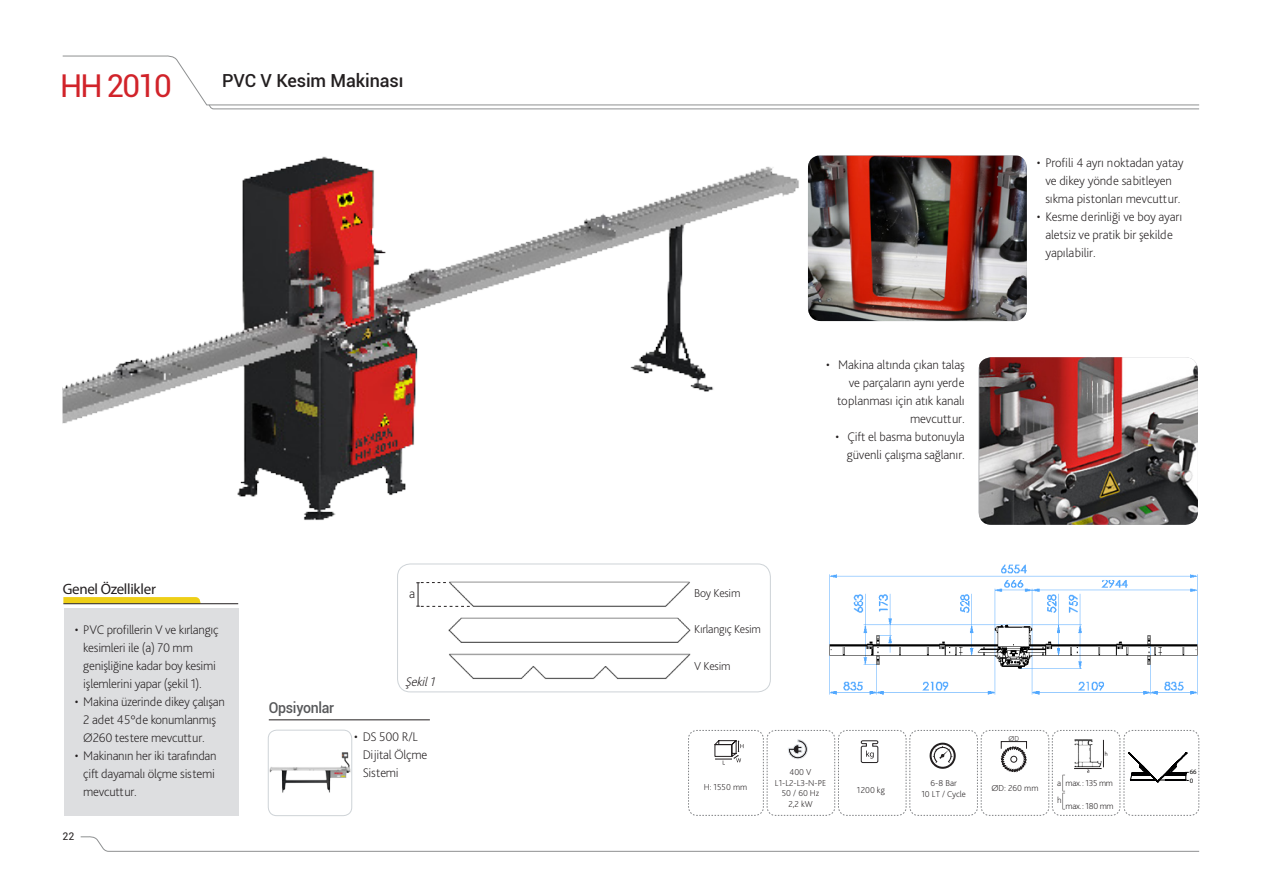
<style>
.page{position:relative;width:1263px;height:893px;background:#fff}
.page>*{position:absolute;margin:0;border:0;box-sizing:border-box;transform-origin:0 0}
.t1{font:31.5px "Roboto";letter-spacing:-.06em;color:#d1232a}
.t2{font:500 18px "Roboto";letter-spacing:-.005em;color:#231f20}
.t3{font:15px "Myriad Pro";letter-spacing:-.02em;color:#231f20}
.t4{font:500 15px "Roboto";letter-spacing:-.02em;color:#57585a;scale:.94 1}
.t5{font:200 13.5px "Bliss Pro";color:#231f20}
.t6{font:200 13.05px/18px "Bliss Pro";letter-spacing:-.01em;color:#231f20}
.t7{font:italic 200 13.05px "Bliss Pro";color:#231f20}
.t8{font:200 12px "Bliss Pro";letter-spacing:-.02em;color:#231f20}
.t9{font:10.5px "Roboto";color:#231f20}
.t10{font:200 9px/10.5px "Bliss Pro";color:#231f20;text-align:center}
.t11{font:200 9px "Bliss Pro";color:#231f20;scale:1.08 1}
.t12{font:200 7.5px "Bliss Pro";color:#231f20;scale:1.08 1}
.t13{font:6.75px "Myriad Pro";color:#000001}
</style>
<div class="page">
<img style="left:876px;top:156px;width:151px;height:165px">
<img style="left:979px;top:357px;width:219px;height:168px">
<img style="left:63px;top:155px;width:813px;height:450px">
<svg style="left:209px;top:106px;width:990px;height:4px"></svg>
<svg style="left:62px;top:55px;width:1138px;height:51px"></svg>
<svg style="left:80px;top:836px;width:1120px;height:16px"></svg>
<img style="left:268px;top:734px;width:84px;height:59px">
<div style="left:268px;top:730px;width:84px;height:86px;border:1px solid #ced3d7;border-radius:9px"></div>
<hr style="left:269px;top:720px;width:161px;height:1px;background:#231f20">
<svg style="left:688px;top:730px;width:511px;height:86px"></svg>
<img style="left:828px;top:558px;width:370px;height:137px">
<div style="left:64px;top:608px;width:175px;height:208px;background:#dddee0"></div>
<svg style="left:63px;top:597px;width:138px;height:6px"></svg>
<hr style="left:63px;top:603px;width:175px;height:1px;background:#231f20">
<img style="left:444px;top:572px;width:253px;height:107px">
<svg style="left:416px;top:582px;width:54px;height:25px"></svg>
<div style="left:397px;top:564px;width:374px;height:128px;border:1px solid #ced3d7;border-radius:13px"></div>
<h1 class="t1" style="left:60px;top:64px;width:113px">HH 2010</h1>
<h2 class="t2" style="left:222px;top:68px;width:183px">PVC V Kesim Makinası</h2>
<p class="t3" style="left:63px;top:579px;width:95px">Genel Özellikler</p>
<p class="t6" style="left:83px;top:621px;width:137px;text-indent:-9px">• PVC profillerin V ve kırlangıç kesimleri ile (a) 70 mm genişliğine kadar boy kesimi işlemlerini yapar (şekil 1).</p>
<p class="t6" style="left:83px;top:693px;width:143px;text-indent:-9px">• Makina üzerinde dikey çalışan<br>2 adet 45°de konumlanmış<br>Ø260 testere mevcuttur.</p>
<p class="t6" style="left:83px;top:747px;width:135px;text-indent:-9px">• Makinanın her iki tarafından çift dayamalı ölçme sistemi mevcuttur.</p>
<p class="t9" style="left:63px;top:829px;width:13px">22</p>
<p class="t5" style="left:409px;top:585px;width:8px">a</p>
<p class="t4" style="left:269px;top:697px;width:71px">Opsiyonlar</p>
<p class="t7" style="left:405px;top:674px;width:35px">Şekil1</p>
<p class="t6" style="left:363px;top:727px;width:66px;text-indent:-9px">• DS 500 R/L<br>Dijital Ölçme<br>Sistemi</p>
<p class="t8" style="left:694px;top:586px;width:48px">Boy Kesim</p>
<p class="t8" style="left:694px;top:622px;width:68px">Kırlangıç Kesim</p>
<p class="t8" style="left:694px;top:659px;width:38px">V Kesim</p>
<p class="t6" style="left:826px;top:355px;width:140px;text-align:right">• Makina altında çıkan talaş ve parçaların aynı yerde toplanması için atık kanalı mevcuttur.</p>
<p class="t6" style="left:835px;top:427px;width:131px;text-align:right">• Çift el basma butonuyla güvenli çalışma sağlanır.</p>
<p class="t6" style="left:1037px;top:154px;width:148px;text-align:center">• Profili 4 ayrı noktadan yatay ve dikey yönde sabitleyen sıkma pistonları mevcuttur.</p>
<p class="t6" style="left:1045px;top:208px;width:138px;text-indent:-9px">• Kesme derinliği ve boy ayarı aletsiz ve pratik bir şekilde yapılabilir.</p>
<p class="t12" style="left:1008px;top:733px;width:11px">ØD</p>
<p class="t10" style="left:775px;top:767px;width:53px">400 V<br>L1-L2-L3-N-PE<br>50 / 60 Hz<br>2,2 kW</p>
<p class="t10" style="left:1066px;top:777px;width:49px">max.: 135 mm</p>
<p class="t10" style="left:921px;top:778px;width:46px">6-8 Bar<br>10 LT / Cycle</p>
<p class="t10" style="left:1057px;top:774px;width:6px;line-height:17px;text-align:left">a h</p>
<p class="t10" style="left:704px;top:782px;width:45px">H: 1550 mm</p>
<p class="t11" style="left:991px;top:782px;width:45px">ØD: 260 mm</p>
<p class="t10" style="left:857px;top:784px;width:30px">1200 kg</p>
<p class="t10" style="left:1066px;top:800px;width:50px">max.: 180 mm</p>
<p class="t13" style="left:1190px;top:768px;width:8px">66</p>
<p class="t13" style="left:1190px;top:776px;width:5px">0</p>
</div>
